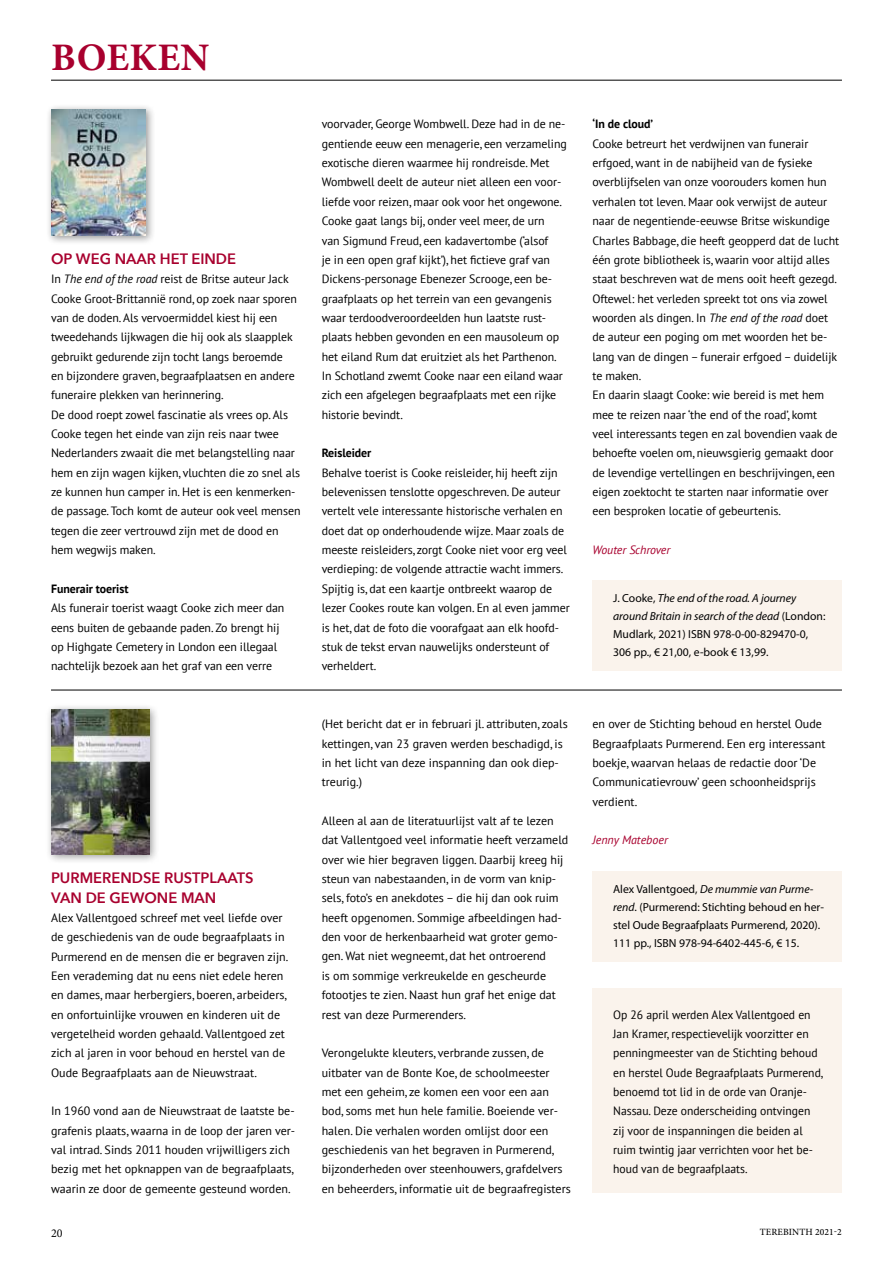
<style>
.page{position:relative;width:893px;height:1263px;background:#fff}
.page>*{position:absolute;margin:0;border:0;box-sizing:border-box;transform-origin:0 0}
.t1{font:700 39px "Minion Pro";letter-spacing:.01em;color:#a8002e}
.t2{font:600 15px/19.4px "Avenir Next";color:#a8002e}
.t3{font:12px/19.4px "PT Sans";letter-spacing:-.005em;color:#000}
.t4{font:700 12px "PT Sans";letter-spacing:-.005em;color:#000}
.t5{font:italic 12px "PT Sans";letter-spacing:-.005em;color:#a8002e}
.t6{font:12px "Minion Pro";color:#000}
.t7{font:11.7px/18px "Myriad Pro";color:#000}
.t8{font:500 9.6px "Minion Pro";letter-spacing:.01em;color:#000}
.s1{font-style:italic}
</style>
<div class="page">
<hr style="left:892px;top:562px;width:1px;height:701px;background:#fcf9f0">
<hr style="left:51px;top:80px;width:791px;height:1px;background:#000">
<hr style="left:51px;top:690px;width:791px;height:1px;background:#000">
<div style="left:592px;top:580px;width:250px;height:90px;background:#faf3ec"></div>
<div style="left:46px;top:104px;width:109px;height:141px;background:#000;opacity:.4"></div>
<img style="left:51px;top:109px;width:95px;height:127px">
<div style="left:45px;top:703px;width:114px;height:161px;background:#000;opacity:.4"></div>
<img style="left:51px;top:709px;width:98px;height:145px">
<div style="left:592px;top:871px;width:250px;height:90px;background:#faf3ec"></div>
<div style="left:592px;top:989px;width:250px;height:204px;background:#faf3ec"></div>
<h1 class="t1" style="left:51px;top:30px;width:160px">BOEKEN</h1>
<p class="t2" style="left:51px;top:249px;width:187px">OP WEG NAAR HET EINDE</p>
<p class="t3" style="left:51px;top:269px;width:251px">In <span class="s1">The end of the road</span> reist de Britse auteur Jack Cooke Groot-Brittannië rond, op zoek naar sporen van de doden. Als vervoermiddel kiest hij een tweedehands lijkwagen die hij ook als slaapplek gebruikt gedurende zijn tocht langs beroemde<br>en bijzondere graven, begraafplaatsen en andere funeraire plekken van herinnering.<br>De dood roept zowel fascinatie als vrees op. Als Cooke tegen het einde van zijn reis naar twee Nederlanders zwaait die met belangstelling naar hem en zijn wagen kijken, vluchten die zo snel als ze kunnen hun camper in. Het is een kenmerken&shy;de passage. Toch komt de auteur ook veel mensen tegen die zeer vertrouwd zijn met de dood en hem wegwijs maken.</p>
<p class="t4" style="left:51px;top:581px;width:79px">Funerair toerist</p>
<p class="t3" style="left:51px;top:598px;width:235px">Als funerair toerist waagt Cooke zich meer dan eens buiten de gebaande paden. Zo brengt hij op Highgate Cemetery in London een illegaal nachtelijk bezoek aan het graf van een verre</p>
<p class="t2" style="left:51px;top:868px;width:204px">PURMERENDSE RUSTPLAATS<br>VAN DE GEWONE MAN</p>
<p class="t3" style="left:51px;top:908px;width:239px">Alex Vallentgoed schreef met veel liefde over de geschiedenis van de oude begraafplaats in Purmerend en de mensen die er begraven zijn.<br>Een verademing dat nu eens niet edele heren en dames, maar herbergiers, boeren, arbeiders, en onfortuinlijke vrouwen en kinderen uit de vergetelheid worden gehaald. Vallentgoed zet zich al jaren in voor behoud en herstel van de Oude Begraafplaats aan de Nieuwstraat.</p>
<p class="t3" style="left:51px;top:1101px;width:246px">In 1960 vond aan de Nieuwstraat de laatste be&shy;grafenis plaats, waarna in de loop der jaren ver&shy;val intrad. Sinds 2011 houden vrijwilligers zich bezig met het opknappen van de begraafplaats, waarin ze door de gemeente gesteund worden.</p>
<p class="t3" style="left:322px;top:114px;width:247px">voorvader, George Wombwell. Deze had in de ne&shy;gentiende eeuw een menagerie, een verzameling exotische dieren waarmee hij rondreisde. Met Wombwell deelt de auteur niet alleen een voor&shy;liefde voor reizen, maar ook voor het ongewone.<br>Cooke gaat langs bij, onder veel meer, de urn<br>van Sigmund Freud, een kadavertombe (‘alsof<br>je in een open graf kijkt’), het fictieve graf van Dickens-personage Ebenezer Scrooge, een be&shy;graafplaats op het terrein van een gevangenis waar terdoodveroordeelden hun laatste rust&shy;plaats hebben gevonden en een mausoleum op het eiland Rum dat eruitziet als het Parthenon.<br>In Schotland zwemt Cooke naar een eiland waar zich een afgelegen begraafplaats met een rijke historie bevindt.</p>
<p class="t4" style="left:322px;top:445px;width:51px">Reisleider</p>
<p class="t3" style="left:322px;top:463px;width:250px">Behalve toerist is Cooke reisleider, hij heeft zijn belevenissen tenslotte opgeschreven. De auteur vertelt vele interessante historische verhalen en doet dat op onderhoudende wijze. Maar zoals de meeste reisleiders, zorgt Cooke niet voor erg veel verdieping: de volgende attractie wacht immers.<br>Spijtig is, dat een kaartje ontbreekt waarop de lezer Cookes route kan volgen. En al even jammer is het, dat de foto die voorafgaat aan elk hoofd&shy;stuk de tekst ervan nauwelijks ondersteunt of verheldert.</p>
<p class="t3" style="left:322px;top:714px;width:248px">(Het bericht dat er in februari jl. attributen, zoals kettingen, van 23 graven werden beschadigd, is in het licht van deze inspanning dan ook diep&shy;treurig.)</p>
<p class="t3" style="left:322px;top:811px;width:248px">Alleen al aan de literatuurlijst valt af te lezen dat Vallentgoed veel informatie heeft verzameld over wie hier begraven liggen. Daarbij kreeg hij steun van nabestaanden, in de vorm van knip&shy;sels, foto’s en anekdotes – die hij dan ook ruim heeft opgenomen. Sommige afbeeldingen had&shy;den voor de herkenbaarheid wat groter gemo&shy;gen. Wat niet wegneemt, dat het ontroerend<br>is om sommige verkreukelde en gescheurde fotootjes te zien. Naast hun graf het enige dat rest van deze Purmerenders.</p>
<p class="t3" style="left:322px;top:1043px;width:251px">Verongelukte kleuters, verbrande zussen, de uitbater van de Bonte Koe, de schoolmeester met een geheim, ze komen een voor een aan bod, soms met hun hele familie. Boeiende ver&shy;halen. Die verhalen worden omlijst door een geschiedenis van het begraven in Purmerend, bijzonderheden over steenhouwers, grafdelvers en beheerders, informatie uit de begraafregisters</p>
<p class="t4" style="left:592px;top:116px;width:62px">‘In de cloud’</p>
<p class="t3" style="left:592px;top:134px;width:248px">Cooke betreurt het verdwijnen van funerair erfgoed, want in de nabijheid van de fysieke overblijfselen van onze voorouders komen hun verhalen tot leven. Maar ook verwijst de auteur naar de negentiende-eeuwse Britse wiskundige Charles Babbage, die heeft geopperd dat de lucht één grote bibliotheek is, waarin voor altijd alles staat beschreven wat de mens ooit heeft gezegd.<br>Oftewel: het verleden spreekt tot ons via zowel woorden als dingen. In <span class="s1">The end of the road</span> doet de auteur een poging om met woorden het be&shy;lang van de dingen – funerair erfgoed – duidelijk te maken.<br>En daarin slaagt Cooke: wie bereid is met hem mee te reizen naar ‘the end of the road’, komt veel interessants tegen en zal bovendien vaak de behoefte voelen om, nieuwsgierig gemaakt door de levendige vertellingen en beschrijvingen, een eigen zoektocht te starten naar informatie over een besproken locatie of gebeurtenis.</p>
<p class="t5" style="left:592px;top:542px;width:79px">Wouter Schrover</p>
<p class="t7" style="left:613px;top:589px;width:214px">J. Cooke, <span class="s1">The end of the road. A journey around Britain in search of the dead</span> (London:<br>Mudlark, 2021) ISBN 978-0-00-829470-0, 306 pp., € 21,00, e-book € 13,99.</p>
<p class="t3" style="left:592px;top:714px;width:234px">en over de Stichting behoud en herstel Oude Begraafplaats Purmerend. Een erg interessant boekje, waarvan helaas de redactie door ‘De Communicatievrouw’ geen schoonheidsprijs verdient.</p>
<p class="t5" style="left:592px;top:832px;width:77px">Jenny Mateboer</p>
<p class="t7" style="left:613px;top:880px;width:212px">Alex Vallentgoed, <span class="s1">De mummie van Purme&shy;rend</span>. (Purmerend: Stichting behoud en her&shy;stel Oude Begraafplaats Purmerend, 2020).<br>111 pp., ISBN 978-94-6402-445-6, € 15.</p>
<p class="t3" style="left:613px;top:1004px;width:211px">Op 26 april werden Alex Vallentgoed en Jan Kramer, respectievelijk voorzitter en penningmeester van de Stichting behoud en herstel Oude Begraafplaats Purmerend, benoemd tot lid in de orde van Oranje-Nassau. Deze onderscheiding ontvingen zij voor de inspanningen die beiden al ruim twintig jaar verrichten voor het be&shy;houd van de begraafplaats.</p>
<p class="t6" style="left:51px;top:1225px;width:13px">20</p>
<p class="t8" style="left:760px;top:1225px;width:83px">TEREBINTH 2021-2</p>
</div>
